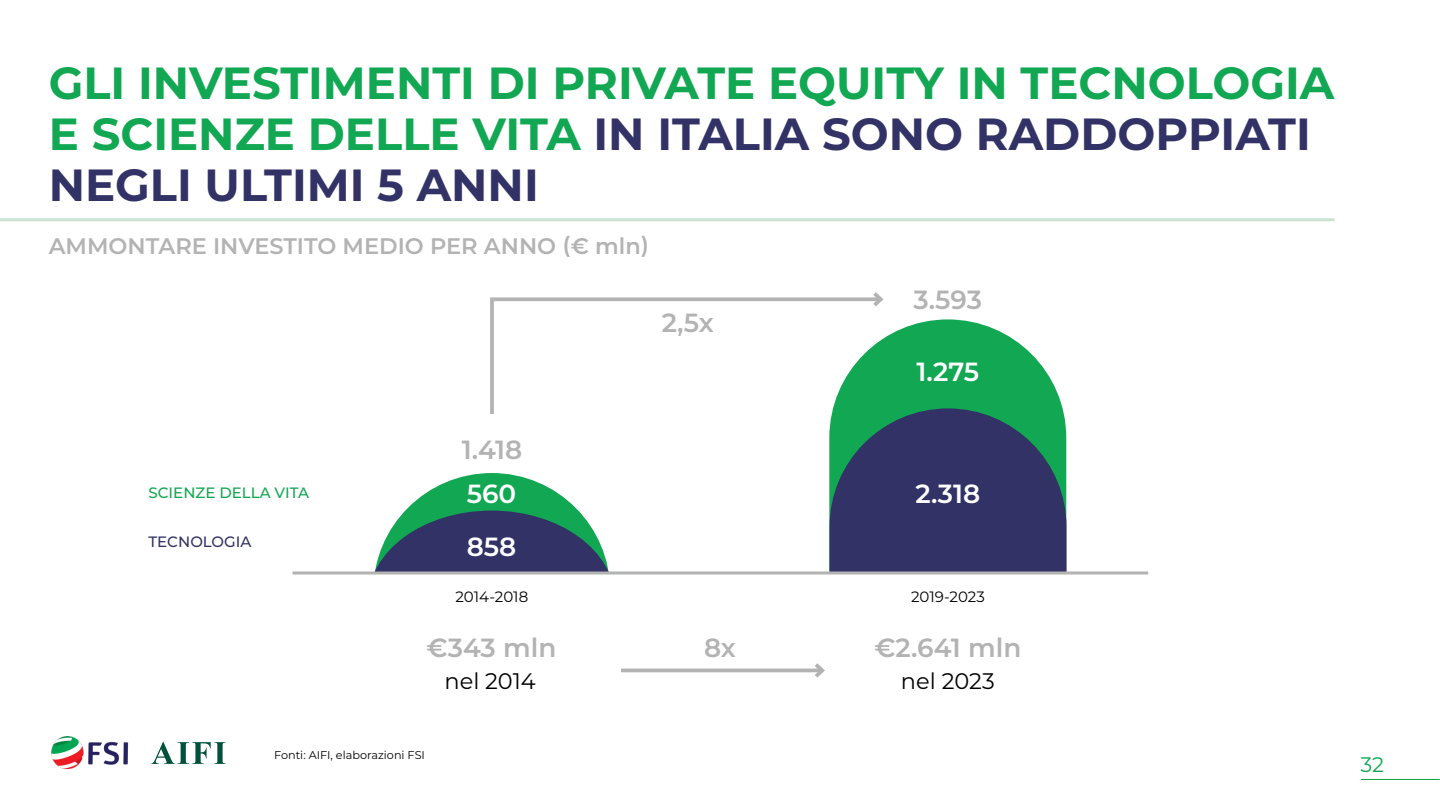
<style>
.page{position:relative;width:1440px;height:810px;background:#fff}
.page>*{position:absolute;margin:0;border:0;box-sizing:border-box;transform-origin:0 0}
.t1{font:700 45px/51px "Montserrat";color:#12a752}
.t2{font:600 26.25px "Montserrat";color:#b3b3b3}
.t3{font:600 26.25px/52.3px "Montserrat";color:#fff}
.t4{font:600 22.5px "Montserrat";color:#b3b3b3}
.t5{font:22.5px "Montserrat";color:#000}
.t6{font:21px "Montserrat";color:#12a752}
.t7{font:15px "Montserrat";color:#000}
.t8{font:500 15px "Montserrat";color:#12a752}
.t9{font:500 15px "Montserrat";color:#323266}
.t10{font:11.25px "Montserrat";color:#000}
.s1{color:#323266}
</style>
<div class="page">
<hr style="left:1361px;top:779px;width:78px;height:1px;background:#12a752">
<img style="left:51px;top:737px;width:78px;height:31px">
<svg style="left:152px;top:742px;width:74px;height:22px"></svg>
<svg style="left:368px;top:473px;width:247px;height:99px"></svg>
<svg style="left:829px;top:319px;width:234px;height:253px;fill:#12a752"></svg>
<svg style="left:830px;top:408px;width:236px;height:164px;background:#2e4363"></svg>
<hr style="left:292px;top:572px;width:856px;height:2px;background:#b3b3b3">
<hr style="left:621px;top:669px;width:201px;height:3px;background:#b3b3b3">
<svg style="left:811px;top:663px;width:14px;height:15px"></svg>
<svg style="left:490px;top:297px;width:394px;height:121px"></svg>
<svg style="left:869px;top:292px;width:15px;height:18px"></svg>
<hr style="left:0;top:218px;width:1334px;height:3px;background:#8dc9a4">
<p class="t1" style="left:49px;top:55px;width:1287px">GLI INVESTIMENTI DI PRIVATE EQUITY IN TECNOLOGIA<br>E SCIENZE DELLE VITA <span class="s1">IN ITALIA SONO RADDOPPIATI<br>NEGLI ULTIMI 5 ANNI</span></p>
<p class="t4" style="left:49px;top:230px;width:602px">AMMONTARE INVESTITO MEDIO PER ANNO (€ mln)</p>
<p class="t2" style="left:662px;top:304px;width:54px">2,5x</p>
<p class="t8" style="left:148px;top:482px;width:162px">SCIENZE DELLA VITA</p>
<p class="t9" style="left:148px;top:531px;width:104px">TECNOLOGIA</p>
<p class="t2" style="left:462px;top:431px;width:62px">1.418</p>
<p class="t3" style="left:467px;top:467px;width:51px">560<br>858</p>
<p class="t2" style="left:914px;top:281px;width:70px">3.593</p>
<p class="t3" style="left:917px;top:345px;width:64px">1.275</p>
<p class="t3" style="left:916px;top:467px;width:66px">2.318</p>
<p class="t7" style="left:456px;top:587px;width:74px">2014-2018</p>
<p class="t7" style="left:911px;top:587px;width:75px">2019-2023</p>
<p class="t2" style="left:427px;top:629px;width:131px">€343 mln</p>
<p class="t2" style="left:704px;top:629px;width:33px">8x</p>
<p class="t2" style="left:874px;top:629px;width:148px">€2.641 mln</p>
<p class="t5" style="left:444px;top:665px;width:93px">nel 2014</p>
<p class="t5" style="left:901px;top:665px;width:95px">nel 2023</p>
<p class="t10" style="left:274px;top:747px;width:152px">Fonti: AIFI, elaborazioni FSI</p>
<p class="t6" style="left:1360px;top:750px;width:25px">32</p>
</div>
